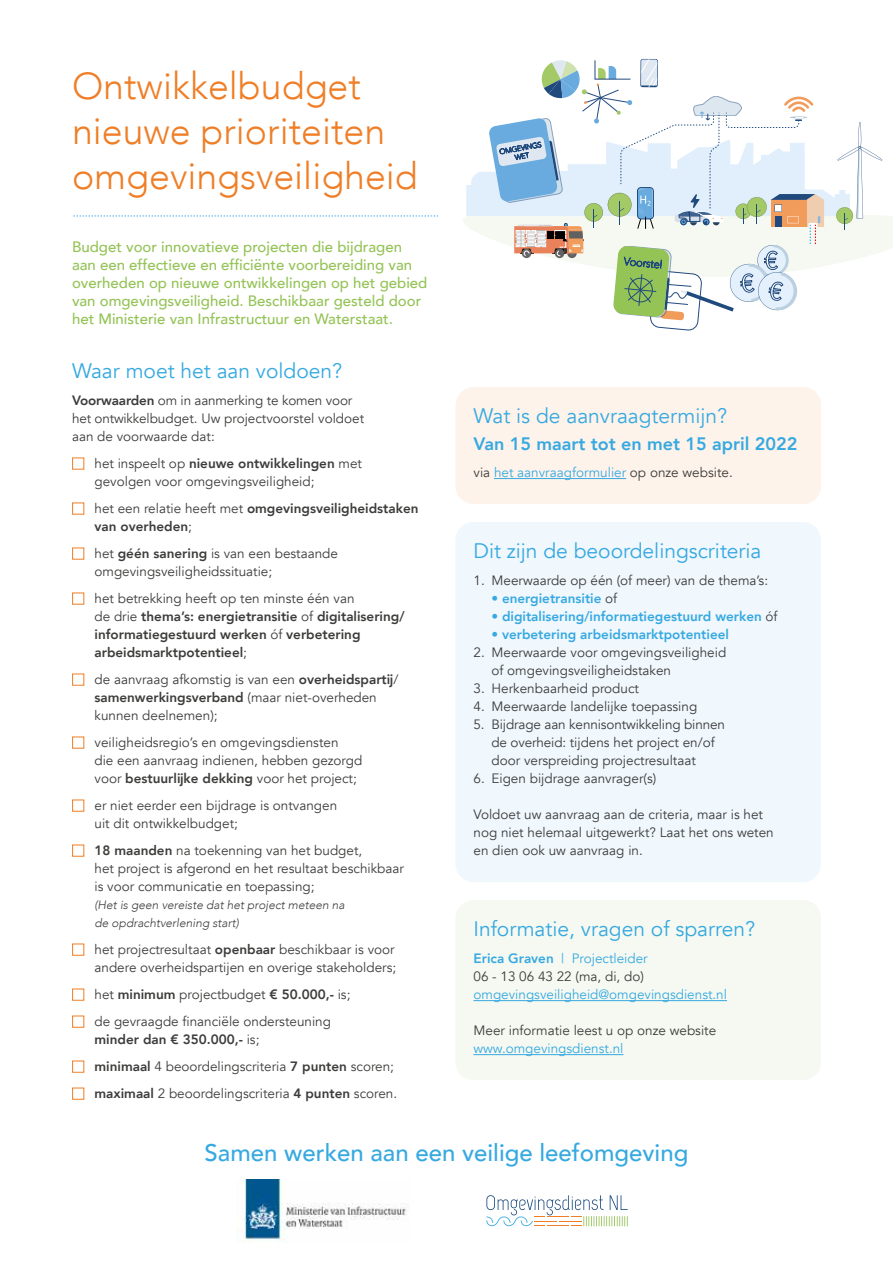
<style>
.page{position:relative;width:893px;height:1263px;background:#fff}
.page>*{position:absolute;margin:0;border:0;box-sizing:border-box;transform-origin:0 0}
.Kop{font:300 37.5px "Avenir";color:#ef7e26}
.t1{font:27.75px "Source Sans Pro";color:#fff}
.Broodtekst{font:500 24px "Avenir";color:#36a9e1}
.Subkop{font:21px "Avenir";color:#36a9e1}
.Broodtekst-2{font:800 18px "Avenir";color:#36a9e1}
.Inleiding{font:500 15px/18px "Avenir";color:#94c356}
.Opsomming_anders{font:13.5px/18px "Avenir";color:#3c3c3b}
.Opsomming_cijfers{font:13.5px/18px "Avenir";color:#3c3c3b}
.Broodtekst-3{font:13.5px/18px "Avenir";color:#3c3c3b}
.Opsomming_anders-2{font:800 13.5px/18px "Avenir";color:#3c3c3b}
.Broodtekst-4{font:13.5px "Avenir";color:#36a9e1}
.Opsomming_cijfers-2{font:800 13.5px "Avenir";color:#36a9e1}
.Opsomming_anders-3{font:italic 300 12px/18px "Avenir";color:#3c3c3b}
.s1{font-weight:800}
.s2{font-weight:400}
.s3{color:#3c3c3b}
.s4{font-weight:400;color:#3c3c3b}
.s5{color:#36a9e1}
</style>
<div class="page">
<img style="left:237px;top:1179px;width:171px;height:63px">
<svg style="left:74px;top:216px;width:364px;height:1px"></svg>
<svg style="left:486px;top:1195px;width:142px;height:31px"></svg>
<div style="left:72px;top:458px;width:12px;height:12px;background:#fff;border:1px solid #ef7e26"></div>
<div style="left:72px;top:502px;width:12px;height:12px;background:#fff;border:1px solid #ef7e26"></div>
<div style="left:72px;top:548px;width:12px;height:12px;background:#fff;border:1px solid #ef7e26"></div>
<div style="left:72px;top:592px;width:12px;height:12px;background:#fff;border:1px solid #ef7e26"></div>
<div style="left:72px;top:674px;width:12px;height:12px;background:#fff;border:1px solid #ef7e26"></div>
<div style="left:72px;top:736px;width:12px;height:12px;background:#fff;border:1px solid #ef7e26"></div>
<div style="left:72px;top:800px;width:12px;height:12px;background:#fff;border:1px solid #ef7e26"></div>
<div style="left:72px;top:844px;width:12px;height:12px;background:#fff;border:1px solid #ef7e26"></div>
<div style="left:72px;top:944px;width:12px;height:12px;background:#fff;border:1px solid #ef7e26"></div>
<div style="left:72px;top:989px;width:12px;height:12px;background:#fff;border:1px solid #ef7e26"></div>
<div style="left:72px;top:1016px;width:12px;height:12px;background:#fff;border:1px solid #ef7e26"></div>
<div style="left:72px;top:1061px;width:12px;height:12px;background:#fff;border:1px solid #ef7e26"></div>
<div style="left:72px;top:1088px;width:12px;height:12px;background:#fff;border:1px solid #ef7e26"></div>
<div style="left:455px;top:387px;width:366px;height:117px;background:#fef3ea;border-radius:18px"></div>
<hr style="left:494px;top:478px;width:132px;height:1px;background:#36a9e1">
<div style="left:455px;top:522px;width:366px;height:360px;background:#f0f7fd;border-radius:18px"></div>
<div style="left:455px;top:900px;width:366px;height:180px;background:#f6f9f1;border-radius:18px"></div>
<hr style="left:473px;top:1000px;width:254px;height:1px;background:#36a9e1">
<hr style="left:473px;top:1054px;width:150px;height:1px;background:#36a9e1">
<svg style="left:463px;top:59px;width:430px;height:271px"></svg>
<h1 class="Kop" style="left:72px;top:64px;width:290px">Ontwikkelbudget</h1>
<h1 class="Kop" style="left:72px;top:109px;width:315px">nieuwe prioriteiten</h1>
<h1 class="Kop" style="left:72px;top:154px;width:347px">omgevingsveiligheid</h1>
<p class="Inleiding" style="left:72px;top:237px;width:357px">Budget voor innovatieve projecten die bijdragen aan een effectieve en efficiënte voorbereiding van overheden op nieuwe ontwikkelingen op het gebied van omgevingsveiligheid. Beschikbaar gesteld door het Ministerie van Infrastructuur en Waterstaat.</p>
<h2 class="Subkop" style="left:72px;top:358px;width:272px">Waar moet het aan voldoen?</h2>
<p class="Broodtekst-3" style="left:72px;top:392px;width:294px"><span class="s1">Voorwaarden</span> om in aanmerking te komen voor het ontwikkelbudget. Uw projectvoorstel voldoet aan de voorwaarde dat:</p>
<p class="Opsomming_anders" style="left:94px;top:455px;width:269px">het inspeelt op <span class="s1">nieuwe ontwikkelingen</span> met gevolgen voor omgevingsveiligheid;</p>
<p class="Opsomming_anders-2" style="left:94px;top:499px;width:326px"><span class="s2">het een relatie heeft met</span> omgevingsveiligheidstaken van overheden<span class="s2">;</span></p>
<p class="Opsomming_anders" style="left:94px;top:545px;width:245px">het <span class="s1">géén sanering</span> is van een bestaande omgevingsveiligheidssituatie;</p>
<p class="Opsomming_anders-2" style="left:94px;top:589px;width:312px"><span class="s2">het betrekking heeft op ten minste één van<br>de drie</span> thema’s: energietransitie <span class="s2">of</span> digitalisering/ informatiegestuurd werken <span class="s2">óf</span> verbetering arbeidsmarktpotentieel<span class="s2">;</span></p>
<p class="Opsomming_anders" style="left:94px;top:671px;width:305px">de aanvraag afkomstig is van een <span class="s1">overheidspartij</span>/ <span class="s1">samenwerkingsverband</span> (maar niet-overheden kunnen deelnemen);</p>
<p class="Opsomming_anders" style="left:94px;top:734px;width:269px">veiligheidsregio’s en omgevingsdiensten<br>die een aanvraag indienen, hebben gezorgd voor <span class="s1">bestuurlijke dekking</span> voor het project;</p>
<p class="Opsomming_anders" style="left:94px;top:797px;width:244px">er niet eerder een bijdrage is ontvangen uit dit ontwikkelbudget;</p>
<p class="Opsomming_anders" style="left:94px;top:842px;width:311px"><span class="s1">18 maanden</span> na toekenning van het budget,<br>het project is afgerond en het resultaat beschikbaar is voor communicatie en toepassing;</p>
<p class="Opsomming_anders-3" style="left:94px;top:896px;width:252px">(Het is geen vereiste dat het project meteen na de opdrachtverlening start)</p>
<p class="Opsomming_anders" style="left:94px;top:941px;width:303px">het projectresultaat <span class="s1">openbaar</span> beschikbaar is voor andere overheidspartijen en overige stakeholders;</p>
<p class="Opsomming_anders" style="left:94px;top:986px;width:257px">het <span class="s1">minimum</span> projectbudget <span class="s1">€ 50.000,-</span> is;</p>
<p class="Opsomming_anders" style="left:94px;top:1013px;width:238px">de gevraagde financiële ondersteuning <span class="s1">minder dan € 350.000,-</span> is;</p>
<p class="Opsomming_anders" style="left:94px;top:1058px;width:301px"><span class="s1">minimaal</span> 4 beoordelingscriteria <span class="s1">7 punten</span> scoren;</p>
<p class="Opsomming_anders" style="left:94px;top:1085px;width:304px"><span class="s1">maximaal</span> 2 beoordelingscriteria <span class="s1">4 punten</span> scoren.</p>
<h2 class="t1" style="left:764px;top:243px;width:15px">€</h2>
<h2 class="Subkop" style="left:473px;top:403px;width:255px">Wat is de aanvraagtermijn?</h2>
<p class="Broodtekst-2" style="left:473px;top:430px;width:325px">Van 15 maart tot en met 15 april 2022</p>
<p class="Broodtekst-4" style="left:473px;top:464px;width:261px"><span class="s3">via</span> het aanvraagformulier <span class="s3">op onze website.</span></p>
<h2 class="Subkop" style="left:473px;top:538px;width:290px">Dit zijn de beoordelingscriteria</h2>
<p class="Opsomming_cijfers" style="left:473px;top:572px;width:296px">1. Meerwaarde op één (of meer) van de thema’s:</p>
<p class="Opsomming_cijfers-2" style="left:491px;top:588px;width:127px"><span class="s2">•</span> energietransitie <span class="s4">of</span></p>
<p class="Opsomming_cijfers-2" style="left:491px;top:606px;width:288px"><span class="s2">•</span> digitalisering/informatiegestuurd werken <span class="s4">óf</span></p>
<p class="Opsomming_cijfers-2" style="left:491px;top:624px;width:239px"><span class="s2">•</span> verbetering arbeidsmarktpotentieel</p>
<p class="Opsomming_cijfers" style="left:491px;top:644px;width:236px;text-indent:-18px">2. Meerwaarde voor omgevingsveiligheid of omgevingsveiligheidstaken</p>
<p class="Opsomming_cijfers" style="left:473px;top:680px;width:167px">3. Herkenbaarheid product</p>
<p class="Opsomming_cijfers" style="left:473px;top:698px;width:225px">4. Meerwaarde landelijke toepassing</p>
<p class="Opsomming_cijfers" style="left:491px;top:716px;width:235px;text-indent:-18px">5. Bijdrage aan kennisontwikkeling binnen de overheid: tijdens het project en/of door verspreiding projectresultaat</p>
<p class="Opsomming_cijfers" style="left:473px;top:770px;width:184px">6. Eigen bijdrage aanvrager(s)</p>
<p class="Broodtekst-3" style="left:473px;top:806px;width:302px">Voldoet uw aanvraag aan de criteria, maar is het nog niet helemaal uitgewerkt? Laat het ons weten en dien ook uw aanvraag in.</p>
<h2 class="Subkop" style="left:473px;top:916px;width:283px">Informatie, vragen of sparren?</h2>
<p class="Broodtekst-4" style="left:473px;top:950px;width:176px"><span class="s1">Erica Graven</span> | Projectleider</p>
<p class="Broodtekst-3" style="left:473px;top:968px;width:172px">06 - 13 06 43 22 (ma, di, do)</p>
<p class="Broodtekst-4" style="left:473px;top:986px;width:255px">omgevingsveiligheid@omgevingsdienst.nl</p>
<p class="Broodtekst-3" style="left:473px;top:1022px;width:244px">Meer informatie leest u op onze website <span class="s5">www.omgevingsdienst.nl</span></p>
<p class="Broodtekst" style="left:205px;top:1132px;width:485px">Samen werken aan een veilige leefomgeving</p>
</div>
